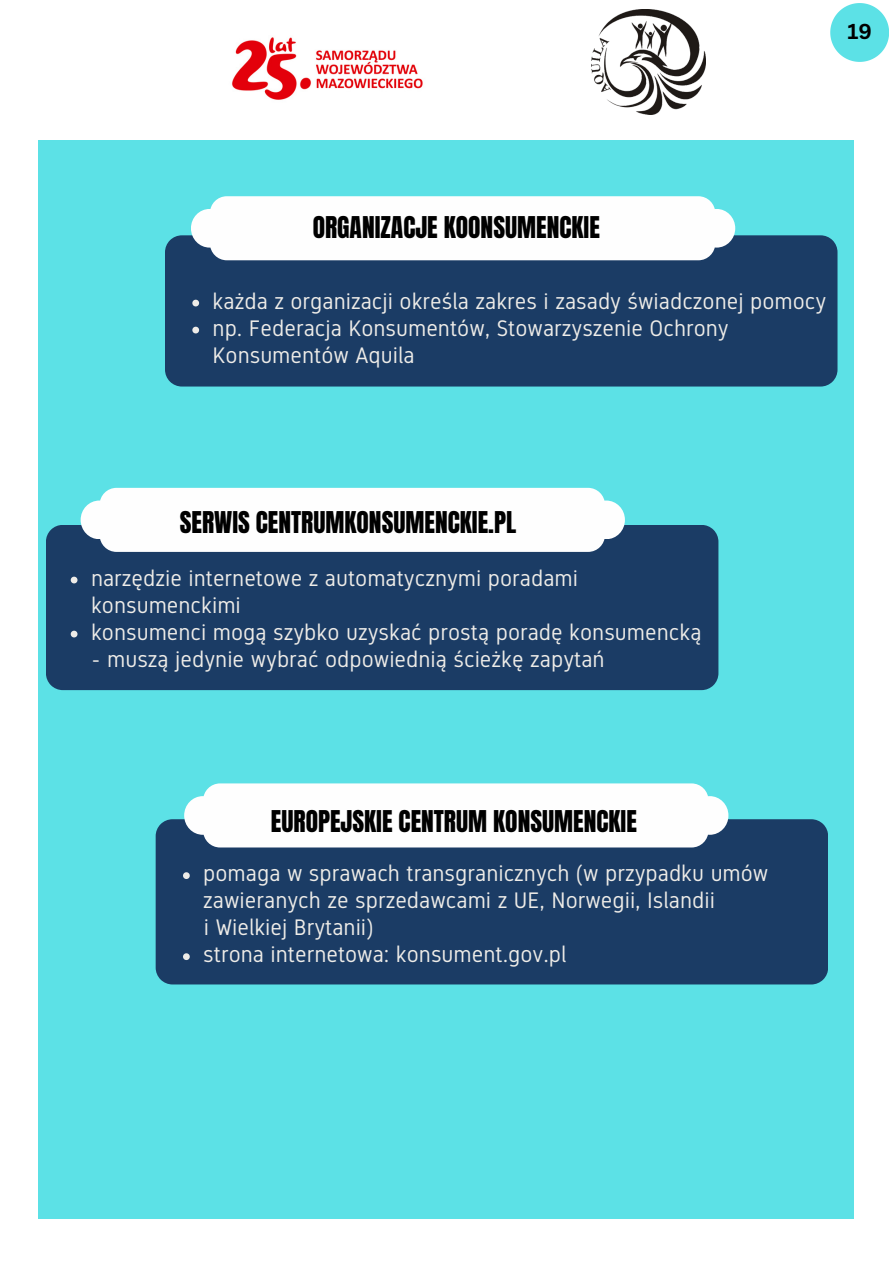
<style>
.page{position:relative;width:894px;height:1264px;background:#fff}
.page>*{position:absolute;margin:0;border:0;box-sizing:border-box;transform-origin:0 0}
.t1{font:25.5px "Anton";color:#000}
.t2{font:22.5px/27px "Gidole";color:#eeece8}
.t3{font:700 21px "Canva Sans";color:#000}
</style>
<div class="page">
<img style="left:231px;top:37px;width:192px;height:63px">
<img style="left:591px;top:9px;width:114px;height:105px">
<div style="left:38px;top:140px;width:815px;height:1077px;background:#5ce1e6"></div>
<svg style="left:830px;top:3px;width:58px;height:59px"></svg>
<div style="left:165px;top:235px;width:672px;height:151px;background:#1b3c65"></div>
<div style="left:191px;top:209px;width:37px;height:38px;background:#fefefe;border-radius:50%"></div>
<div style="left:697px;top:209px;width:38px;height:38px;background:#fefefe;border-radius:50%"></div>
<div style="left:210px;top:196px;width:505px;height:64px;background:#fefefe;border-radius:17px"></div>
<svg style="left:192px;top:300px;width:7px;height:6px"></svg>
<svg style="left:192px;top:327px;width:7px;height:6px"></svg>
<div style="left:46px;top:525px;width:672px;height:165px;background:#1b3c65"></div>
<div style="left:81px;top:500px;width:37px;height:39px;background:#fefefe;border-radius:50%"></div>
<div style="left:587px;top:500px;width:37px;height:39px;background:#fefefe;border-radius:50%"></div>
<div style="left:100px;top:488px;width:504px;height:64px;background:#fefefe;border-radius:17px"></div>
<svg style="left:71px;top:576px;width:6px;height:7px"></svg>
<svg style="left:71px;top:630px;width:6px;height:7px"></svg>
<div style="left:156px;top:819px;width:671px;height:165px;background:#1b3c65"></div>
<div style="left:184px;top:796px;width:37px;height:38px;background:#fefefe;border-radius:50%"></div>
<div style="left:691px;top:796px;width:37px;height:38px;background:#fefefe;border-radius:50%"></div>
<div style="left:203px;top:783px;width:505px;height:64px;background:#fefefe;border-radius:17px"></div>
<svg style="left:183px;top:872px;width:7px;height:7px"></svg>
<svg style="left:183px;top:953px;width:7px;height:7px"></svg>
<p class="t3" style="left:847px;top:17px;width:26px">19</p>
<p class="t1" style="left:312px;top:209px;width:288px">ORGANIZACJE KOONSUMENCKIE</p>
<h1 class="t2" style="left:212px;top:287px;width:615px">każda z organizacji określa zakres i zasady świadczonej pomocy</h1>
<p class="t2" style="left:212px;top:314px;width:517px">np. Federacja Konsumentów, Stowarzyszenie Ochrony<br>Konsumentów Aquila</p>
<p class="t1" style="left:180px;top:504px;width:338px">SERWIS CENTRUMKONSUMENCKIE.PL</p>
<h1 class="t2" style="left:91px;top:564px;width:488px">narzędzie internetowe z automatycznymi poradami konsumenckimi</h1>
<p class="t2" style="left:91px;top:618px;width:612px">konsumenci mogą szybko uzyskać prostą poradę konsumencką</p>
<p class="t2" style="left:92px;top:645px;width:514px">- muszą jedynie wybrać odpowiednią ścieżkę zapytań</p>
<p class="t1" style="left:271px;top:802px;width:367px">EUROPEJSKIE CENTRUM KONSUMENCKIE</p>
<h1 class="t2" style="left:203px;top:860px;width:566px">pomaga w sprawach transgranicznych (w przypadku umów zawieranych ze sprzedawcami z UE, Norwegii, Islandii</h1>
<p class="t2" style="left:204px;top:914px;width:171px">i Wielkiej Brytanii)</p>
<p class="t2" style="left:203px;top:941px;width:364px">strona internetowa: konsument.gov.pl</p>
</div>
